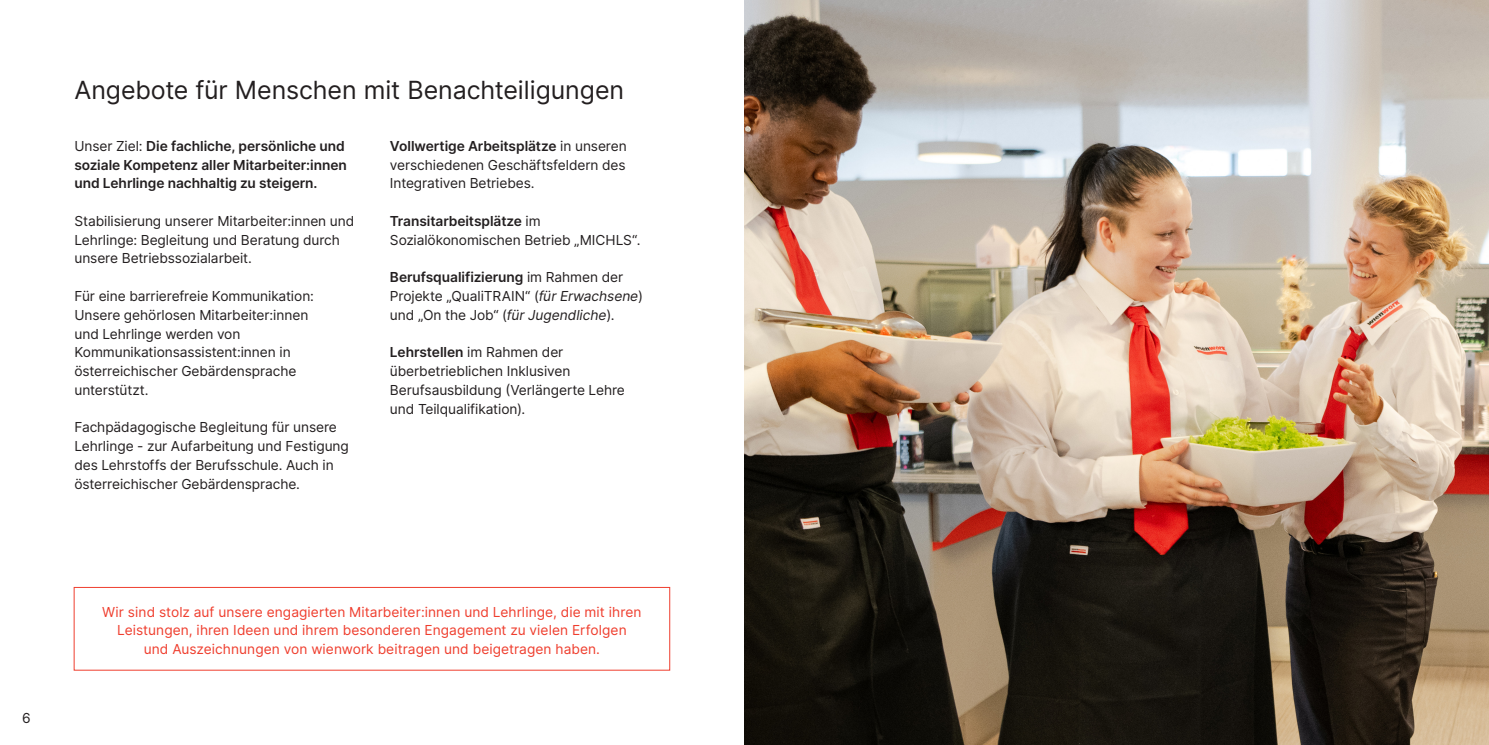
<style>
.page{position:relative;width:1489px;height:745px;background:#fff}
.page>*{position:absolute;margin:0;border:0;box-sizing:border-box;transform-origin:0 0}
.Headline_1{font:25px "Inter";color:#231f20}
.Aufzählung{font:13.75px/18.8px "Inter";letter-spacing:-.005em;color:#231f20}
.Aufzählung-2{font:13.75px/18.8px "Inter";letter-spacing:.005em;color:#ef3e2e;text-align:center}
.Aufzählung-3{font:600 13.75px/18.8px "Inter";letter-spacing:-.005em;color:#231f20}
.s1{font-weight:400}
.s2{font-weight:600}
.s3{font-style:italic}
</style>
<div class="page">
<div style="left:74px;top:586px;width:596px;height:84px;border:1px solid #ef3e2e"></div>
<img style="left:744px;top:0;width:744px;height:744px">
<p class="Headline_1" style="left:74px;top:71px;width:551px">Angebote für Menschen mit Benachteiligungen</p>
<p class="Aufzählung-3" style="left:74px;top:136px;width:274px"><span class="s1">Unser Ziel:</span> Die fachliche, persönliche und soziale Kompetenz aller Mitarbeiter:innen und Lehrlinge nachhaltig zu steigern.</p>
<p class="Aufzählung" style="left:74px;top:211px;width:281px">Stabilisierung unserer Mitarbeiter:innen und<br>Lehrlinge: Begleitung und Beratung durch unsere Betriebssozialarbeit.</p>
<p class="Aufzählung" style="left:74px;top:286px;width:241px">Für eine barrierefreie Kommunikation:<br>Unsere gehörlosen Mitarbeiter:innen und Lehrlinge werden von<br>Kommunikationsassistent:innen in österreichischer Gebärdensprache unterstützt.</p>
<p class="Aufzählung" style="left:74px;top:417px;width:276px">Fachpädagogische Begleitung für unsere Lehrlinge - zur Aufarbeitung und Festigung des Lehrstoffs der Berufsschule. Auch in österreichischer Gebärdensprache.</p>
<p class="Aufzählung" style="left:390px;top:136px;width:238px;text-align:justify"><span class="s2">Vollwertige Arbeitsplätze</span> in unseren verschiedenen Geschäftsfeldern des Integrativen Betriebes.</p>
<p class="Aufzählung" style="left:390px;top:211px;width:252px"><span class="s2">Transitarbeitsplätze</span> im<br>Sozialökonomischen Betrieb „MICHLS“.</p>
<p class="Aufzählung" style="left:390px;top:267px;width:254px"><span class="s2">Berufsqualifizierung</span> im Rahmen der<br>Projekte „QualiTRAIN“ (<span class="s3">für Erwachsene</span>) und „On the Job“ (<span class="s3">für Jugendliche</span>).</p>
<p class="Aufzählung" style="left:390px;top:342px;width:236px"><span class="s2">Lehrstellen</span> im Rahmen der überbetrieblichen Inklusiven<br>Berufsausbildung (Verlängerte Lehre und Teilqualifikation).</p>
<p class="Aufzählung" style="left:22px;top:707px;width:10px">6</p>
<p class="Aufzählung-2" style="left:102px;top:601px;width:540px">Wir sind stolz auf unsere engagierten Mitarbeiter:innen und Lehrlinge, die mit ihren<br>Leistungen, ihren Ideen und ihrem besonderen Engagement zu vielen Erfolgen<br>und Auszeichnungen von wienwork beitragen und beigetragen haben.</p>
</div>
